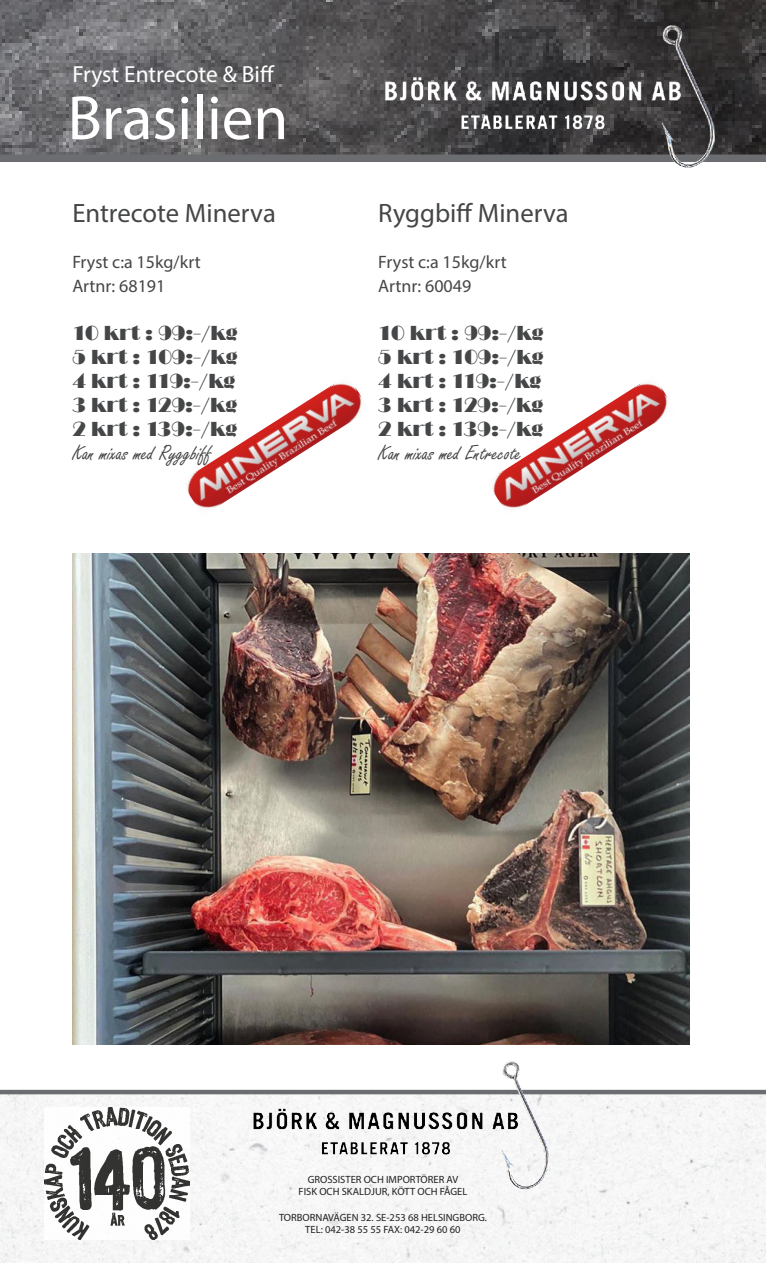
<style>
.page{position:relative;width:766px;height:1263px;background:#fff}
.page>*{position:absolute;margin:0;border:0;box-sizing:border-box;transform-origin:0 0}
.t1{font:63px "Myriad Pro";color:#fff}
.t2{font:26.55px "Myriad Pro";color:#454647}
.t3{font:23.4px "Myriad Pro";color:#fff}
.t4{font:22.5px "Freestyle Script";color:#454647}
.t5{font:21px/24px "Broadway";color:#454647;text-align:justify}
.t6{font:18px "Myriad Pro";color:#454647}
.t7{font:10.5px/12.6px "Myriad Pro";color:#231f20;text-align:center}
</style>
<div class="page">
<img style="left:0;top:0;width:765px;height:155px">
<div style="left:0;top:1094px;width:765px;height:169px;background:#f5f6f7"></div>
<div style="left:0;top:155px;width:765px;height:7px;background:#6c6d70"></div>
<hr style="left:0;top:1090px;width:765px;height:4px;background:#6c6d70">
<img style="left:655px;top:18px;width:63px;height:150px">
<img style="left:452px;top:109px;width:160px;height:25px">
<img style="left:376px;top:72px;width:306px;height:36px">
<img style="left:495px;top:1061px;width:57px;height:133px">
<img style="left:313px;top:1136px;width:144px;height:23px">
<img style="left:245px;top:1103px;width:275px;height:32px">
<img style="left:45px;top:1107px;width:144px;height:133px">
<img style="left:72px;top:554px;width:616px;height:490px">
<img style="left:187px;top:382px;width:175px;height:127px">
<img style="left:493px;top:382px;width:175px;height:126px">
<p class="t3" style="left:72px;top:60px;width:204px">Fryst Entrecote &amp; Biff</p>
<p class="t1" style="left:68px;top:79px;width:222px">Brasilien</p>
<p class="t2" style="left:72px;top:197px;width:205px">Entrecote Minerva</p>
<p class="t6" style="left:72px;top:250px;width:130px">Fryst c:a 15kg/krt</p>
<p class="t6" style="left:72px;top:274px;width:94px">Artnr: 68191</p>
<p class="t5" style="left:72px;top:321px;width:167px">10 krt : 99:-/kg 5 krt : 109:-/kg 4 krt : 119:-/kg 3 krt : 129:-/kg 2 krt : 139:-/kg</p>
<p class="t4" style="left:72px;top:440px;width:140px">Kan mixas med Ryggbiff</p>
<p class="t2" style="left:378px;top:197px;width:192px">Ryggbiff Minerva</p>
<p class="t6" style="left:378px;top:250px;width:130px">Fryst c:a 15kg/krt</p>
<p class="t6" style="left:378px;top:274px;width:94px">Artnr: 60049</p>
<p class="t5" style="left:378px;top:321px;width:167px">10 krt : 99:-/kg 5 krt : 109:-/kg 4 krt : 119:-/kg 3 krt : 129:-/kg 2 krt : 139:-/kg</p>
<p class="t4" style="left:378px;top:440px;width:145px">Kan mixas med Entrecote</p>
<p class="t7" style="left:307px;top:1173px;width:152px">GROSSISTER OCH IMPORTÖRER AV</p>
<p class="t7" style="left:298px;top:1185px;width:170px">FISK OCH SKALDJUR, KÖTT OCH FÅGEL</p>
<p class="t7" style="left:279px;top:1210px;width:209px">TORBORNAVÄGEN 32. SE-253 68 HELSINGBORG.<br>TEL: 042-38 55 55 FAX: 042-29 60 60</p>
</div>
